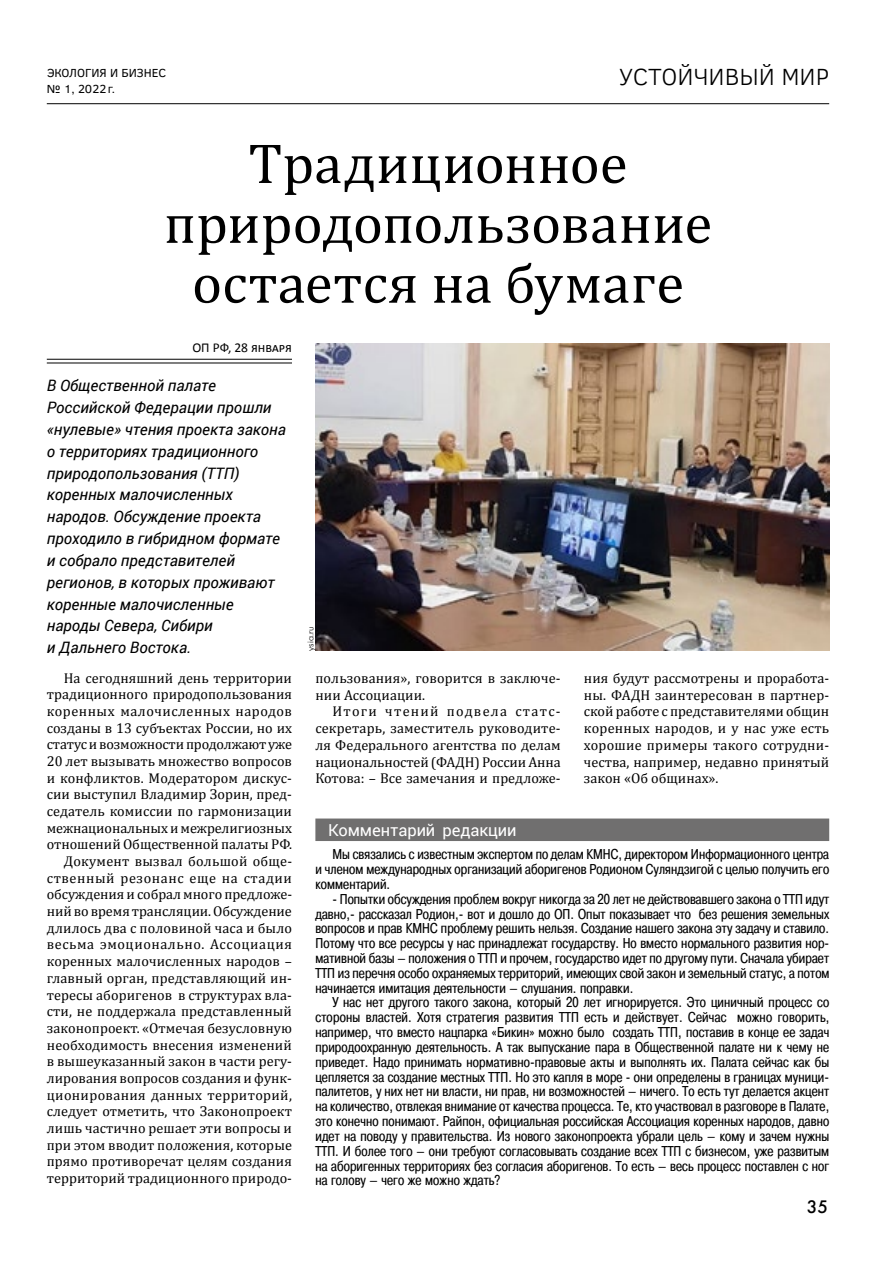
<style>
.page{position:relative;width:893px;height:1263px;background:#fff}
.page>*{position:absolute;margin:0;border:0;box-sizing:border-box;transform-origin:0 0}
.t1{font:57px/59.8px "Cambria";color:#000;text-align:center}
.t2{font:300 24px "Clear Sans";color:#000}
.t3{font:18px "Futura Futuris C";color:#000}
.t4{font:16.5px "Roboto";letter-spacing:-.005em;color:#fff}
.t5{font:italic 15.75px/21.9px "Roboto";color:#000}
.t6{font:14.25px/14.9px "Pragmatica Cond C";letter-spacing:.01em;color:#000;text-align:justify}
.t7{font:14.25px/16.6px "Cambria";letter-spacing:.005em;color:#000;text-align:justify}
.t8{font:13.5px "Calibri";color:#000}
.t9{font:12px/15.8px "Clear Sans";color:#000}
.t10{font:9px "Futura Futuris Light C";color:#000}
</style>
<div class="page">
<hr style="left:47px;top:103px;width:782px;height:1px;background:#000">
<hr style="left:47px;top:359px;width:245px;height:1px;background:#000">
<hr style="left:47px;top:363px;width:245px;height:1px;background:#000">
<img style="left:315px;top:343px;width:514px;height:308px">
<div style="left:315px;top:818px;width:514px;height:23px;background:#706f6f"></div>
<p class="t9" style="left:47px;top:65px;width:121px">ЭКОЛОГИЯ И БИЗНЕС № 1, 2022г.</p>
<h2 class="t2" style="left:619px;top:61px;width:212px">УСТОЙЧИВЫЙ МИР</h2>
<h1 class="t1" style="left:164px;top:133px;width:550px">Традиционное природопользование остается на бумаге</h1>
<p class="t8" style="left:192px;top:339px;width:101px">ОП РФ, 28 января</p>
<p class="t5" style="left:47px;top:374px;width:241px">В Общественной палате<br>Российской Федерации прошли «нулевые» чтения проекта закона о территориях традиционного природопользования (ТТП) коренных малочисленных народов. Обсуждение проекта проходило в гибридном формате и собрало представителей регионов, в которых проживают коренные малочисленные народы Севера, Сибири<br>и Дальнего Востока.</p>
<p class="t7" style="left:47px;top:669px;width:247px;text-align:right">На сегодняшний день территории традиционного природопользования коренных малочисленных народов созданы в 13 субъектах России, но их статус и возможности продолжают уже 20 лет вызывать множество вопросов и конфликтов. Модератором дискус&shy;сии выступил Владимир Зорин, пред&shy;седатель комиссии по гармонизации межнациональных и межрелигиозных отношений Общественной палаты РФ.<br>Документ вызвал большой обще&shy;ственный резонанс еще на стадии обсуждения и собрал много предложе&shy;ний во время трансляции. Обсуждение длилось два с половиной часа и было весьма эмоционально. Ассоциация коренных малочисленных народов – главный орган, представляющий ин&shy;тересы аборигенов в структурах вла&shy;сти, не поддержала представленный законопроект. «Отмечая безусловную необходимость внесения изменений в вышеуказанный закон в части регу&shy;лирования вопросов создания и функ&shy;ционирования данных территорий, следует отметить, что Законопроект лишь частично решает эти вопросы и при этом вводит положения, которые прямо противоречат целям создания территорий традиционного природо-</p>
<p class="t7" style="left:315px;top:670px;width:247px">пользования», говорится в заключе&shy;нии Ассоциации.</p>
<p class="t10" style="left:306px;top:651px;width:26px;rotate:-90deg">ysia.ru</p>
<p class="t7" style="left:584px;top:670px;width:247px">ния будут рассмотрены и проработа&shy;ны. ФАДН заинтересован в партнер&shy;ской работе с представителями общин коренных народов, и у нас уже есть хорошие примеры такого сотрудни&shy;чества, например, недавно принятый закон «Об общинах».</p>
<p class="t7" style="left:315px;top:703px;width:247px;text-indent:17px">Итоги чтений подвела статс&shy;секретарь, заместитель руководите&shy;ля Федерального агентства по делам национальностей (ФАДН) России Анна Котова: – Все замечания и предложе-</p>
<p class="t4" style="left:328px;top:818px;width:190px">Комментарий редакции</p>
<p class="t6" style="left:315px;top:847px;width:515px;text-indent:17px">Мы связались с известным экспертом по делам КМНС, директором Информационного центра и членом международных организаций аборигенов Родионом Суляндзигой с целью получить его комментарий.</p>
<p class="t6" style="left:315px;top:891px;width:516px;text-indent:17px">- Попытки обсуждения проблем вокруг никогда за 20 лет не действовавшего закона о ТТП идут давно,- рассказал Родион,- вот и дошло до ОП. Опыт показывает что без решения земельных вопросов и прав КМНС проблему решить нельзя. Создание нашего закона эту задачу и ставило.<br>Потому что все ресурсы у нас принадлежат государству. Но вместо нормального развития нор&shy;мативной базы – положения о ТТП и прочем, государство идет по другому пути. Сначала убирает ТТП из перечня особо охраняемых территорий, имеющих свой закон и земельный статус, а потом начинается имитация деятельности – слушания. поправки.</p>
<p class="t6" style="left:315px;top:995px;width:516px;text-indent:17px">У нас нет другого такого закона, который 20 лет игнорируется. Это циничный процесс со стороны властей. Хотя стратегия развития ТТП есть и действует. Сейчас можно говорить, например, что вместо нацпарка «Бикин» можно было создать ТТП, поставив в конце ее задач природоохранную деятельность. А так выпускание пара в Общественной палате ни к чему не приведет. Надо принимать нормативно-правовые акты и выполнять их. Палата сейчас как бы цепляется за создание местных ТТП. Но это капля в море - они определены в границах муници&shy;палитетов, у них нет ни власти, ни прав, ни возможностей – ничего. То есть тут делается акцент на количество, отвлекая внимание от качества процесса. Те, кто участвовал в разговоре в Палате, это конечно понимают. Райпон, официальная российская Ассоциация коренных народов, давно идет на поводу у правительства. Из нового законопроекта убрали цель – кому и зачем нужны ТТП. И более того – они требуют согласовывать создание всех ТТП с бизнесом, уже развитым на аборигенных территориях без согласия аборигенов. То есть – весь процесс поставлен с ног на голову – чего же можно ждать?</p>
<p class="t3" style="left:807px;top:1196px;width:23px">35</p>
</div>
